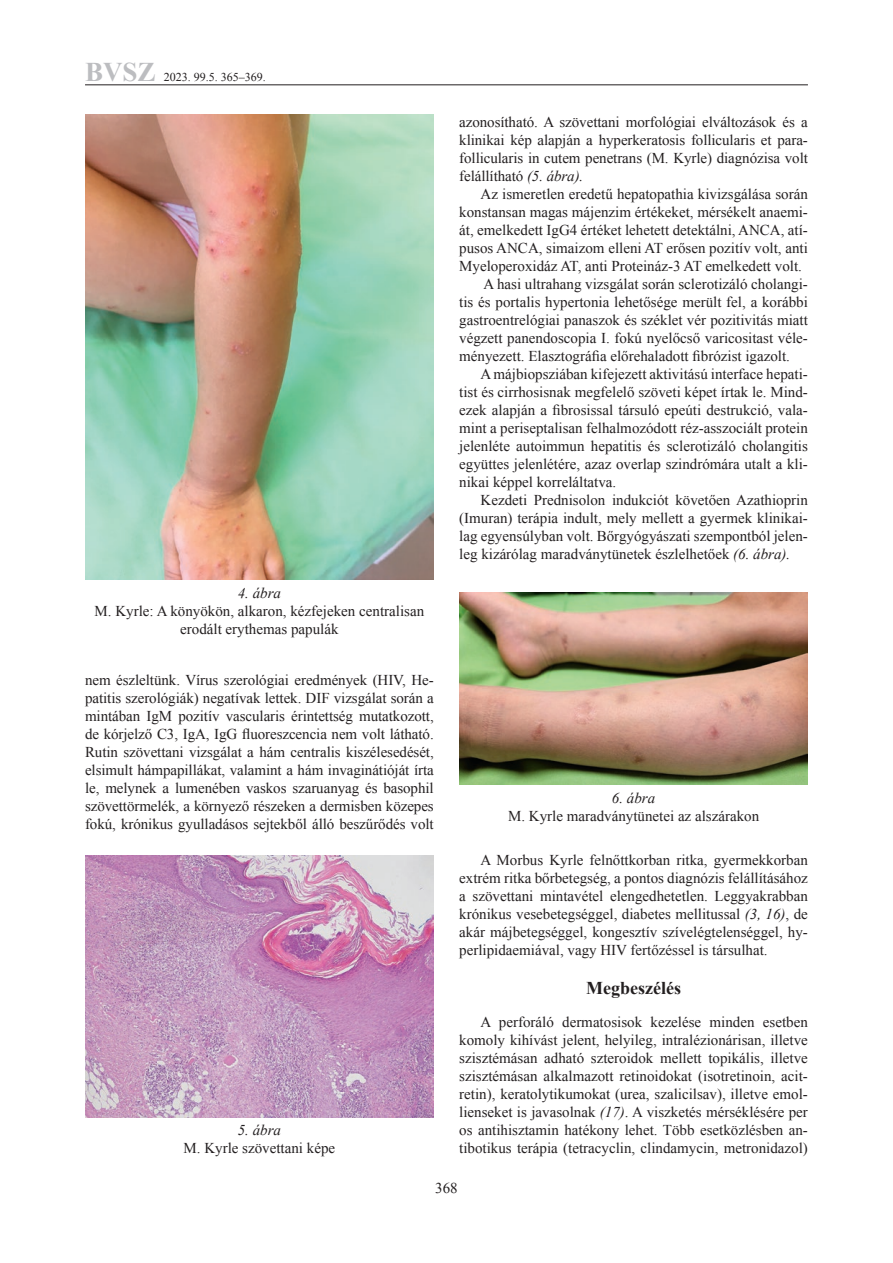
<style>
.page{position:relative;width:893px;height:1263px;background:#fff}
.page>*{position:absolute;margin:0;border:0;box-sizing:border-box;transform-origin:0 0}
.t1{font:700 27px "Times New Roman";color:#bcbdc0}
.BOLD_alcím{font:700 18px "Times New Roman";color:#231f20}
.Kenyérszöveg{font:15px/18px "Times New Roman";color:#231f20;text-align:justify}
.Ábraszövegek{font:15px/18px "Times New Roman";color:#231f20;text-align:center}
.Ábraszövegek-2{font:italic 15px "Times New Roman";color:#231f20}
.t2{font:12px "Times New Roman";color:#231f20}
.s1{font-style:italic}
</style>
<div class="page">
<hr style="left:85px;top:85px;width:723px;height:1px;background:#231f20">
<img style="left:85px;top:856px;width:349px;height:261px">
<img style="left:459px;top:592px;width:349px;height:192px">
<img style="left:85px;top:115px;width:349px;height:465px">
<h1 class="t1" style="left:85px;top:53px;width:72px">BVSZ</h1>
<p class="t2" style="left:164px;top:69px;width:103px">2023. 99.5. 365–369.</p>
<p class="Ábraszövegek-2" style="left:238px;top:582px;width:45px">4. ábra</p>
<p class="Ábraszövegek" style="left:95px;top:601px;width:331px">M. Kyrle: A könyökön, alkaron, kézfejeken centralisan erodált erythemas papulák</p>
<p class="Kenyérszöveg" style="left:85px;top:671px;width:350px">nem észleltünk. Vírus szerológiai eredmények (HIV, He&shy;patitis szerológiák) negatívak lettek. DIF vizsgálat során a mintában IgM pozitív vascularis érintettség mutatkozott, de kórjelző C3, IgA, IgG fluoreszcencia nem volt látható.<br>Rutin szövettani vizsgálat a hám centralis kiszélesedését, elsimult hámpapillákat, valamint a hám invaginátióját írta le, melynek a lumenében vaskos szaruanyag és basophil szövettörmelék, a környező részeken a dermisben közepes fokú, krónikus gyulladásos sejtekből álló beszűrődés volt</p>
<p class="Ábraszövegek-2" style="left:238px;top:1120px;width:45px">5. ábra</p>
<p class="Ábraszövegek" style="left:184px;top:1139px;width:153px">M. Kyrle szövettani képe</p>
<p class="Kenyérszöveg" style="left:459px;top:113px;width:350px">azonosítható. A szövettani morfológiai elváltozások és a klinikai kép alapján a hyperkeratosis follicularis et para&shy;follicularis in cutem penetrans (M. Kyrle) diagnózisa volt felállítható <span class="s1">(5. ábra).</span></p>
<p class="Kenyérszöveg" style="left:459px;top:185px;width:350px;text-indent:21px">Az ismeretlen eredetű hepatopathia kivizsgálása során konstansan magas májenzim értékeket, mérsékelt anaemi&shy;át, emelkedett IgG4 értéket lehetett detektálni, ANCA, atí&shy;pusos ANCA, simaizom elleni AT erősen pozitív volt, anti Myeloperoxidáz AT, anti Proteináz-3 AT emelkedett volt.</p>
<p class="Kenyérszöveg" style="left:459px;top:275px;width:350px;text-indent:24px">A hasi ultrahang vizsgálat során sclerotizáló cholangi&shy;tis és portalis hypertonia lehetősége merült fel, a korábbi gastroentrelógiai panaszok és széklet vér pozitivitás miatt végzett panendoscopia I. fokú nyelőcső varicositast véle&shy;ményezett. Elasztográfia előrehaladott fibrózist igazolt.</p>
<p class="Kenyérszöveg" style="left:459px;top:365px;width:350px;text-indent:21px">Amájbiopsziában kifejezett aktivitású interface hepati&shy;tist és cirrhosisnak megfelelő szöveti képet írtak le. Mind&shy;ezek alapján a fibrosissal társuló epeúti destrukció, vala&shy;mint a periseptalisan felhalmozódott réz-asszociált protein jelenléte autoimmun hepatitis és sclerotizáló cholangitis együttes jelenlétére, azaz overlap szindrómára utalt a kli&shy;nikai képpel korreláltatva.</p>
<p class="Kenyérszöveg" style="left:459px;top:491px;width:350px;text-indent:21px">Kezdeti Prednisolon indukciót követően Azathioprin (Imuran) terápia indult, mely mellett a gyermek klinikai&shy;lag egyensúlyban volt. Bőrgyógyászati szempontból jelen&shy;leg kizárólag maradványtünetek észlelhetőek <span class="s1">(6. ábra).</span></p>
<p class="Ábraszövegek-2" style="left:612px;top:787px;width:45px">6. ábra</p>
<p class="Ábraszövegek" style="left:508px;top:806px;width:253px">M. Kyrle maradványtünetei az alszárakon</p>
<p class="Kenyérszöveg" style="left:459px;top:851px;width:350px;text-indent:21px">A Morbus Kyrle felnőttkorban ritka, gyermekkorban extrém ritka bőrbetegség, a pontos diagnózis felállításához a szövettani mintavétel elengedhetetlen. Leggyakrabban krónikus vesebetegséggel, diabetes mellitussal <span class="s1">(3, 16)</span>, de akár májbetegséggel, kongesztív szívelégtelenséggel, hy&shy;perlipidaemiával, vagy HIV fertőzéssel is társulhat.</p>
<p class="BOLD_alcím" style="left:586px;top:976px;width:96px">Megbeszélés</p>
<p class="Kenyérszöveg" style="left:459px;top:1013px;width:350px;text-indent:21px">A perforáló dermatosisok kezelése minden esetben komoly kihívást jelent, helyileg, intralézionárisan, illetve szisztémásan adható szteroidok mellett topikális, illetve szisztémásan alkalmazott retinoidokat (isotretinoin, acit&shy;retin), keratolytikumokat (urea, szalicilsav), illetve emol&shy;lienseket is javasolnak <span class="s1">(17)</span>. A viszketés mérséklésére per os antihisztamin hatékony lehet. Több esetközlésben an&shy;tibotikus terápia (tetracyclin, clindamycin, metronidazol)</p>
<p class="Kenyérszöveg" style="left:435px;top:1178px;width:24px">368</p>
</div>
